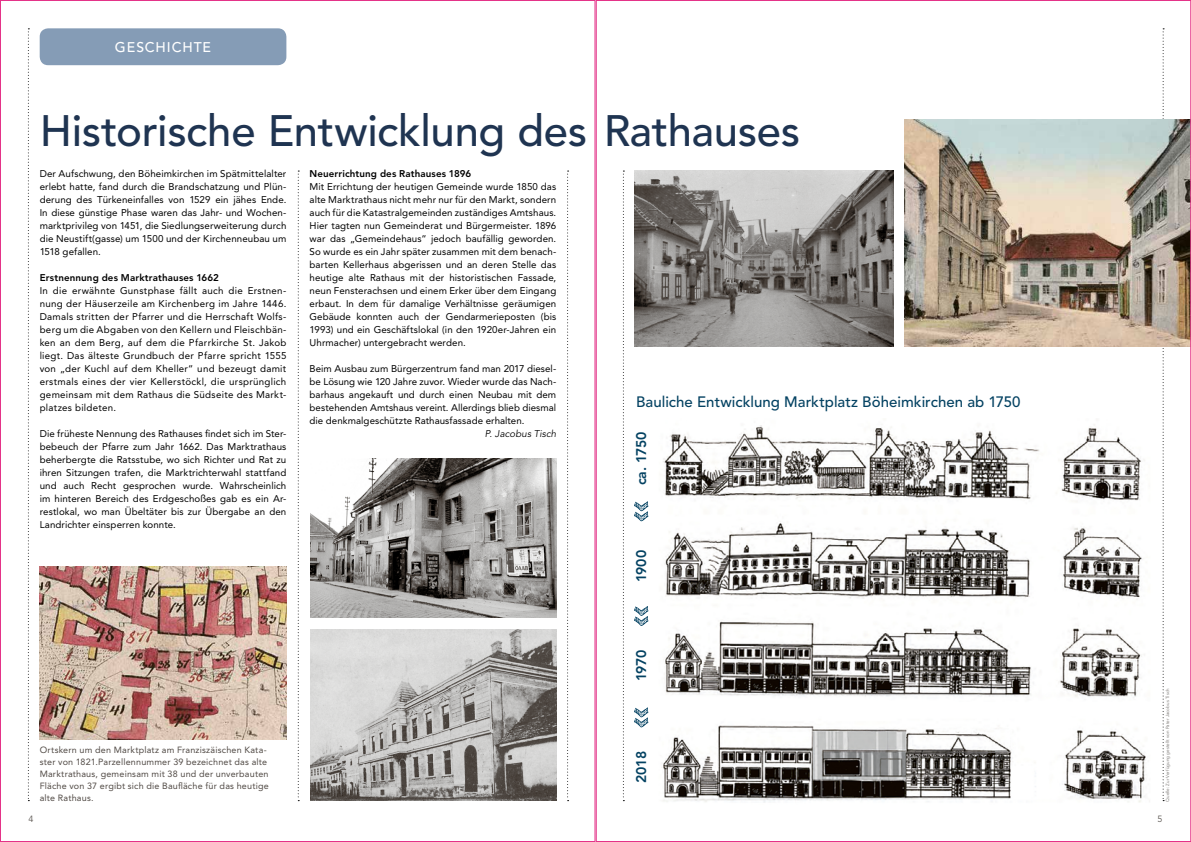
<style>
.page{position:relative;width:1191px;height:842px;background:#fff}
.page>*{position:absolute;margin:0;border:0;box-sizing:border-box;transform-origin:0 0}
.t1{font:500 43.7px "Avenir";letter-spacing:-.01em;color:#1f3451}
.t2{font:500 15px "Avenir";color:#044262}
.t3{font:800 14px "Avenir";letter-spacing:-.02em;color:#044262}
.t4{font:500 14px "Avenir";letter-spacing:.065em;color:#fff}
.t5{font:9.8px/13px "Avenir";letter-spacing:.01em;color:#000;text-align:justify}
.t6{font:800 9.8px "Avenir";letter-spacing:.015em;color:#000}
.t7{font:italic 9.8px "Avenir";letter-spacing:.005em;color:#000}
.t8{font:9px/12px "Avenir";letter-spacing:.02em;color:#514a45}
.t9{font:9px "Avenir";color:#59544f}
.t10{font:4.5px "Avenir";letter-spacing:.015em;color:#817e7b}
</style>
<div class="page">
<img style="left:663px;top:424px;width:483px;height:379px">
<svg style="left:1162px;top:28px;width:2px;height:773px"></svg>
<svg style="left:28px;top:28px;width:1px;height:773px"></svg>
<svg style="left:298px;top:171px;width:1px;height:630px"></svg>
<svg style="left:567px;top:171px;width:1px;height:630px"></svg>
<svg style="left:623px;top:171px;width:1px;height:630px"></svg>
<img style="left:40px;top:566px;width:246px;height:173px">
<img style="left:311px;top:629px;width:245px;height:172px">
<svg style="left:634px;top:501px;width:14px;height:20px"></svg>
<svg style="left:634px;top:606px;width:14px;height:20px"></svg>
<svg style="left:634px;top:707px;width:14px;height:20px"></svg>
<img style="left:904px;top:120px;width:285px;height:226px">
<img style="left:634px;top:171px;width:259px;height:175px">
<div style="left:40px;top:28px;width:246px;height:37px;background:#859cb6;border-radius:9px"></div>
<img style="left:311px;top:459px;width:246px;height:159px">
<h3 class="t4" style="left:115px;top:39px;width:98px">GESCHICHTE</h3>
<h1 class="t1" style="left:40px;top:106px;width:762px">Historische Entwicklung des Rathauses</h1>
<p class="t5" style="left:40px;top:167px;width:248px">Der Aufschwung, den Böheimkirchen im Spätmittelalter erlebt hatte, fand durch die Brandschatzung und Plün&shy;derung des Türkeneinfalles von 1529 ein jähes Ende.<br>In diese günstige Phase waren das Jahr- und Wochen&shy;marktprivileg von 1451, die Siedlungserweiterung durch die Neustift(gasse) um 1500 und der Kirchenneubau um 1518 gefallen.</p>
<p class="t6" style="left:40px;top:272px;width:181px">Erstnennung des Marktrathauses 1662</p>
<p class="t5" style="left:40px;top:284px;width:248px">In die erwähnte Gunstphase fällt auch die Erstnen&shy;nung der Häuserzeile am Kirchenberg im Jahre 1446.<br>Damals stritten der Pfarrer und die Herrschaft Wolfs&shy;berg um die Abgaben von den Kellern und Fleischbän&shy;ken an dem Berg, auf dem die Pfarrkirche St. Jakob liegt. Das älteste Grundbuch der Pfarre spricht 1555 von „der Kuchl auf dem Kheller“ und bezeugt damit erstmals eines der vier Kellerstöckl, die ursprünglich gemeinsam mit dem Rathaus die Südseite des Markt&shy;platzes bildeten.</p>
<p class="t5" style="left:40px;top:427px;width:248px">Die früheste Nennung des Rathauses findet sich im Ster&shy;bebeuch der Pfarre zum Jahr 1662. Das Marktrathaus beherbergte die Ratsstube, wo sich Richter und Rat zu ihren Sitzungen trafen, die Marktrichterwahl stattfand und auch Recht gesprochen wurde. Wahrscheinlich im hinteren Bereich des Erdgeschoßes gab es ein Ar&shy;restlokal, wo man Übeltäter bis zur Übergabe an den Landrichter einsperren konnte.</p>
<p class="t6" style="left:309px;top:168px;width:163px">Neuerrichtung des Rathauses 1896</p>
<p class="t5" style="left:309px;top:180px;width:248px">Mit Errichtung der heutigen Gemeinde wurde 1850 das alte Marktrathaus nicht mehr nur für den Markt, sondern auch für die Katastralgemeinden zuständiges Amtshaus.<br>Hier tagten nun Gemeinderat und Bürgermeister. 1896 war das „Gemeindehaus“ jedoch baufällig geworden.<br>So wurde es ein Jahr später zusammen mit dem benach&shy;barten Kellerhaus abgerissen und an deren Stelle das heutige alte Rathaus mit der historistischen Fassade, neun Fensterachsen und einem Erker über dem Eingang erbaut. In dem für damalige Verhältnisse geräumigen Gebäude konnten auch der Gendarmerieposten (bis 1993) und ein Geschäftslokal (in den 1920er-Jahren ein Uhrmacher) untergebracht werden.</p>
<p class="t5" style="left:309px;top:362px;width:248px">Beim Ausbau zum Bürgerzentrum fand man 2017 diesel&shy;be Lösung wie 120 Jahre zuvor. Wieder wurde das Nach&shy;barhaus angekauft und durch einen Neubau mit dem bestehenden Amtshaus vereint. Allerdings blieb diesmal die denkmalgeschützte Rathausfassade erhalten.</p>
<p class="t7" style="left:485px;top:428px;width:73px">P. Jacobus Tisch</p>
<h3 class="t3" style="left:633px;top:485px;width:55px;rotate:-90deg">ca. 1750</h3>
<h2 class="t2" style="left:636px;top:393px;width:386px">Bauliche Entwicklung Marktplatz Böheimkirchen ab 1750</h2>
<h3 class="t3" style="left:633px;top:582px;width:34px;rotate:-90deg">1900</h3>
<p class="t8" style="left:40px;top:744px;width:231px">Ortskern um den Marktplatz am Franziszäischen Kata&shy;ster von 1821.Parzellennummer 39 bezeichnet das alte Marktrathaus, gemeinsam mit 38 und der unverbauten Fläche von 37 ergibt sich die Baufläche für das heutige alte Rathaus.</p>
<h3 class="t3" style="left:633px;top:681px;width:33px;rotate:-90deg">1970</h3>
<h3 class="t3" style="left:633px;top:783px;width:33px;rotate:-90deg">2018</h3>
<p class="t10" style="left:1165px;top:802px;width:115px;rotate:-90deg">Quelle: Zur Verfügung gestellt von Pater Jacobus Tisch</p>
<p class="t9" style="left:28px;top:814px;width:7px">4</p>
<p class="t9" style="left:1157px;top:814px;width:7px">5</p>
</div>
